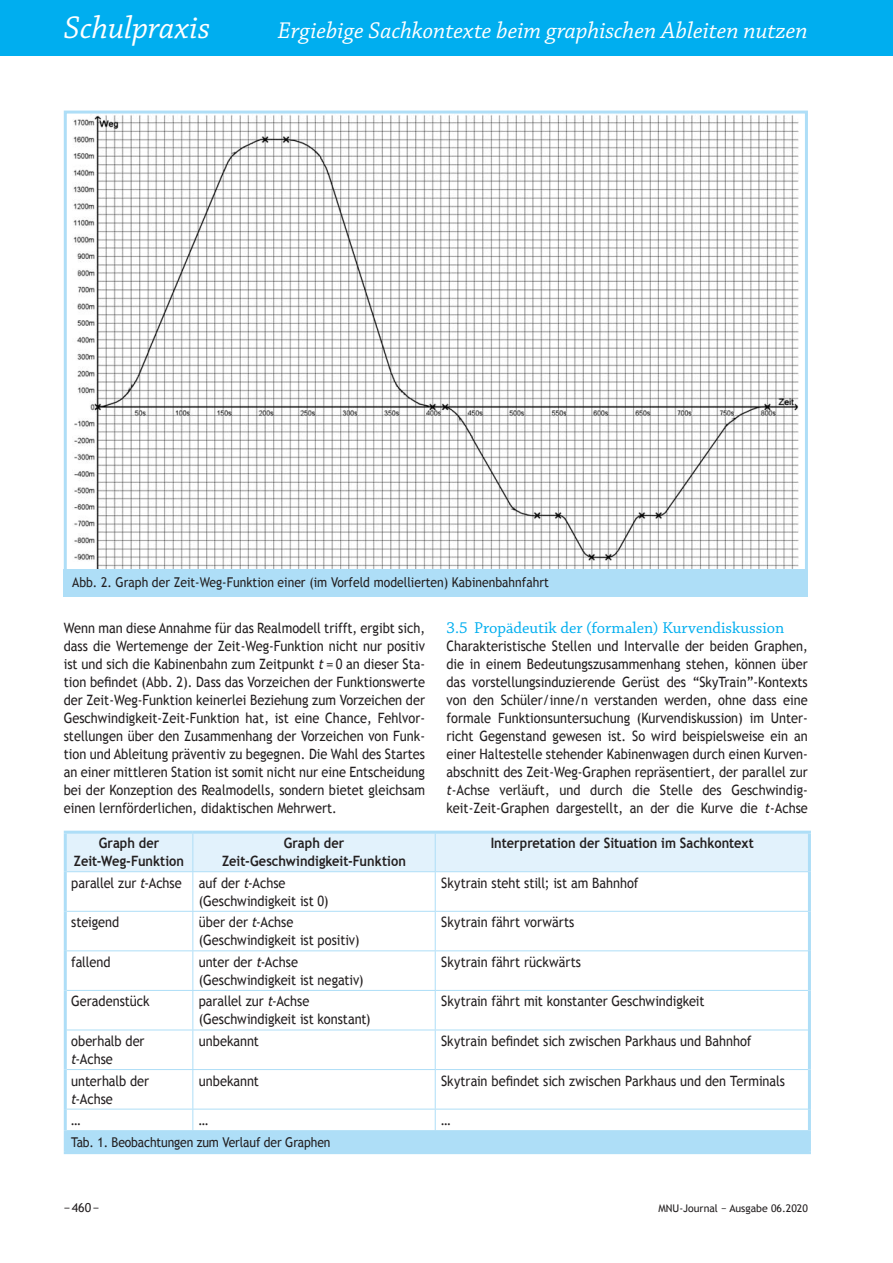
<style>
.page{position:relative;width:893px;height:1263px;background:#fff}
.page>*{position:absolute;margin:0;border:0;box-sizing:border-box;transform-origin:0 0}
.t1{font:italic 33px "Chaparral Pro";color:#fff}
.t2{font:italic 24px "Chaparral Pro";color:#fff}
.t3{font:16.5px "Chaparral Pro";color:#00aeef}
.t4{font:14.25px/18px "Trebuchet MS";color:#231f20;scale:.9 1}
.t5{font:700 14.25px/18px "Trebuchet MS";color:#231f20;text-align:center;scale:.9 1}
.t6{font:13.5px "Trebuchet MS";color:#231f20;scale:.9 1}
.t7{font:12.3px "Trebuchet MS";color:#231f20}
.t8{font:10.5px "Trebuchet MS";color:#231f20}
.s1{font-style:italic}
</style>
<div class="page">
<div style="left:0;top:0;width:893px;height:55px;background:#00aeef"></div>
<img style="left:73px;top:115px;width:726px;height:454px">
<div style="left:64px;top:569px;width:744px;height:28px;background:#aedef7"></div>
<div style="left:67px;top:834px;width:741px;height:37px;background:#e2f2fc"></div>
<svg style="left:67px;top:872px;width:741px;height:39px"></svg>
<svg style="left:67px;top:912px;width:741px;height:197px"></svg>
<hr style="left:192px;top:834px;width:1px;height:37px;background:#aedef7">
<hr style="left:435px;top:834px;width:1px;height:37px;background:#aedef7">
<hr style="left:67px;top:871px;width:368px;height:1px;background:#aedef7">
<hr style="left:192px;top:872px;width:1px;height:39px;background:#aedef7">
<hr style="left:435px;top:871px;width:373px;height:1px;background:#aedef7">
<hr style="left:435px;top:872px;width:1px;height:39px;background:#aedef7">
<hr style="left:67px;top:911px;width:368px;height:1px;background:#aedef7">
<hr style="left:192px;top:912px;width:1px;height:38px;background:#aedef7">
<hr style="left:435px;top:911px;width:373px;height:1px;background:#aedef7">
<hr style="left:435px;top:912px;width:1px;height:38px;background:#aedef7">
<hr style="left:67px;top:950px;width:368px;height:1px;background:#aedef7">
<hr style="left:192px;top:951px;width:1px;height:39px;background:#aedef7">
<hr style="left:435px;top:950px;width:373px;height:1px;background:#aedef7">
<hr style="left:435px;top:951px;width:1px;height:39px;background:#aedef7">
<hr style="left:67px;top:990px;width:368px;height:1px;background:#aedef7">
<hr style="left:192px;top:991px;width:1px;height:38px;background:#aedef7">
<hr style="left:435px;top:990px;width:373px;height:1px;background:#aedef7">
<hr style="left:435px;top:991px;width:1px;height:38px;background:#aedef7">
<hr style="left:67px;top:1029px;width:368px;height:1px;background:#aedef7">
<hr style="left:192px;top:1030px;width:1px;height:39px;background:#aedef7">
<hr style="left:435px;top:1029px;width:373px;height:1px;background:#aedef7">
<hr style="left:435px;top:1030px;width:1px;height:39px;background:#aedef7">
<hr style="left:67px;top:1069px;width:368px;height:1px;background:#aedef7">
<hr style="left:192px;top:1070px;width:1px;height:39px;background:#aedef7">
<hr style="left:435px;top:1069px;width:373px;height:1px;background:#aedef7">
<hr style="left:435px;top:1070px;width:1px;height:39px;background:#aedef7">
<svg style="left:67px;top:1109px;width:741px;height:42px"></svg>
<hr style="left:64px;top:831px;width:129px;height:3px;background:#aedef7">
<hr style="left:64px;top:834px;width:3px;height:38px;background:#aedef7">
<hr style="left:193px;top:831px;width:618px;height:3px;background:#aedef7">
<hr style="left:808px;top:834px;width:3px;height:38px;background:#aedef7">
<hr style="left:64px;top:872px;width:3px;height:39px;background:#aedef7">
<hr style="left:808px;top:872px;width:3px;height:39px;background:#aedef7">
<hr style="left:64px;top:911px;width:3px;height:40px;background:#aedef7">
<hr style="left:808px;top:911px;width:3px;height:40px;background:#aedef7">
<hr style="left:64px;top:951px;width:3px;height:39px;background:#aedef7">
<hr style="left:808px;top:951px;width:3px;height:39px;background:#aedef7">
<hr style="left:64px;top:990px;width:3px;height:40px;background:#aedef7">
<hr style="left:808px;top:990px;width:3px;height:40px;background:#aedef7">
<hr style="left:64px;top:1030px;width:3px;height:39px;background:#aedef7">
<hr style="left:808px;top:1030px;width:3px;height:39px;background:#aedef7">
<hr style="left:64px;top:1069px;width:3px;height:40px;background:#aedef7">
<hr style="left:808px;top:1069px;width:3px;height:40px;background:#aedef7">
<hr style="left:64px;top:1109px;width:3px;height:22px;background:#aedef7">
<hr style="left:808px;top:1109px;width:3px;height:22px;background:#aedef7">
<hr style="left:64px;top:1131px;width:3px;height:20px;background:#aedef7">
<hr style="left:808px;top:1131px;width:3px;height:20px;background:#aedef7">
<hr style="left:64px;top:1151px;width:747px;height:3px;background:#aedef7">
<h1 class="t1" style="left:64px;top:15px;width:148px">Schulpraxis</h1>
<h2 class="t2" style="left:278px;top:21px;width:531px">Ergiebige Sachkontexte beim graphischen Ableiten nutzen</h2>
<h1 class="t1" style="left:64px;top:15px;width:45px">xxx</h1>
<p class="t6" style="left:72px;top:575px;width:531px">Abb. 2. Graph der Zeit-Weg-Funktion einer (im Vorfeld modellierten) Kabinenbahnfahrt</p>
<p class="t4" style="left:64px;top:618px;width:403px;text-align:justify">Wenn man diese Annahme für das Realmodell trifft, ergibt sich, dass die Wertemenge der Zeit-Weg-Funktion nicht nur positiv ist und sich die Kabinenbahn zum Zeitpunkt <span class="s1">t</span> = 0 an dieser Sta&shy;tion befindet (Abb. 2). Dass das Vorzeichen der Funktionswerte der Zeit-Weg-Funktion keinerlei Beziehung zum Vorzeichen der Geschwindigkeit-Zeit-Funktion hat, ist eine Chance, Fehlvor&shy;stellungen über den Zusammenhang der Vorzeichen von Funk&shy;tion und Ableitung präventiv zu begegnen. Die Wahl des Startes an einer mittleren Station ist somit nicht nur eine Entscheidung bei der Konzeption des Realmodells, sondern bietet gleichsam einen lernförderlichen, didaktischen Mehrwert.</p>
<p class="t3" style="left:446px;top:621px;width:339px">3.5 Propädeutik der (formalen) Kurvendiskussion</p>
<p class="t4" style="left:446px;top:636px;width:403px;text-align:justify">Charakteristische Stellen und Intervalle der beiden Graphen, die in einem Bedeutungszusammenhang stehen, können über das vorstellungsinduzierende Gerüst des “SkyTrain”-Kontexts von den Schüler/inne/n verstanden werden, ohne dass eine formale Funktionsuntersuchung (Kurvendiskussion) im Unter&shy;richt Gegenstand gewesen ist. So wird beispielsweise ein an einer Haltestelle stehender Kabinenwagen durch einen Kurven&shy;abschnitt des Zeit-Weg-Graphen repräsentiert, der parallel zur <span class="s1">t</span>-Achse verläuft, und durch die Stelle des Geschwindig&shy;keit-Zeit-Graphen dargestellt, an der die Kurve die <span class="s1">t</span>-Achse</p>
<p class="t5" style="left:74px;top:834px;width:124px">Graph der<br>Zeit-Weg-Funktion</p>
<p class="t5" style="left:222px;top:834px;width:206px">Graph der<br>Zeit-Geschwindigkeit-Funktion</p>
<p class="t5" style="left:491px;top:834px;width:294px">Interpretation der Situation im Sachkontext</p>
<p class="t4" style="left:199px;top:874px;width:146px;text-indent:-128px">parallel zur <span class="s1">t</span>-Achse auf der <span class="s1">t</span>-Achse (Geschwindigkeit ist 0)</p>
<p class="t4" style="left:441px;top:874px;width:221px">Skytrain steht still; ist am Bahnhof</p>
<p class="t4" style="left:71px;top:913px;width:55px">steigend</p>
<p class="t4" style="left:199px;top:913px;width:180px">über der <span class="s1">t</span>-Achse (Geschwindigkeit ist positiv)</p>
<p class="t4" style="left:441px;top:913px;width:150px">Skytrain fährt vorwärts</p>
<p class="t4" style="left:71px;top:953px;width:45px">fallend</p>
<p class="t4" style="left:199px;top:953px;width:185px">unter der <span class="s1">t</span>-Achse (Geschwindigkeit ist negativ)</p>
<p class="t4" style="left:441px;top:953px;width:157px">Skytrain fährt rückwärts</p>
<p class="t4" style="left:71px;top:992px;width:88px">Geradenstück</p>
<p class="t4" style="left:199px;top:992px;width:192px">parallel zur <span class="s1">t</span>-Achse (Geschwindigkeit ist konstant)</p>
<p class="t4" style="left:441px;top:992px;width:294px">Skytrain fährt mit konstanter Geschwindigkeit</p>
<p class="t4" style="left:71px;top:1032px;width:83px">oberhalb der <span class="s1">t</span>-Achse</p>
<p class="t4" style="left:199px;top:1032px;width:68px">unbekannt</p>
<p class="t4" style="left:441px;top:1032px;width:346px">Skytrain befindet sich zwischen Parkhaus und Bahnhof</p>
<p class="t4" style="left:71px;top:1071px;width:88px">unterhalb der <span class="s1">t</span>-Achse</p>
<p class="t4" style="left:199px;top:1071px;width:68px">unbekannt</p>
<p class="t4" style="left:441px;top:1071px;width:384px">Skytrain befindet sich zwischen Parkhaus und den Terminals</p>
<p class="t4" style="left:71px;top:1111px;width:12px">…</p>
<p class="t4" style="left:199px;top:1111px;width:12px">…</p>
<p class="t4" style="left:441px;top:1111px;width:12px">…</p>
<p class="t6" style="left:71px;top:1134px;width:289px">Tab. 1. Beobachtungen zum Verlauf der Graphen</p>
<p class="t7" style="left:64px;top:1200px;width:37px">− 460 −</p>
<p class="t8" style="left:658px;top:1202px;width:151px">MNU-Journal − Ausgabe 06.2020</p>
</div>
